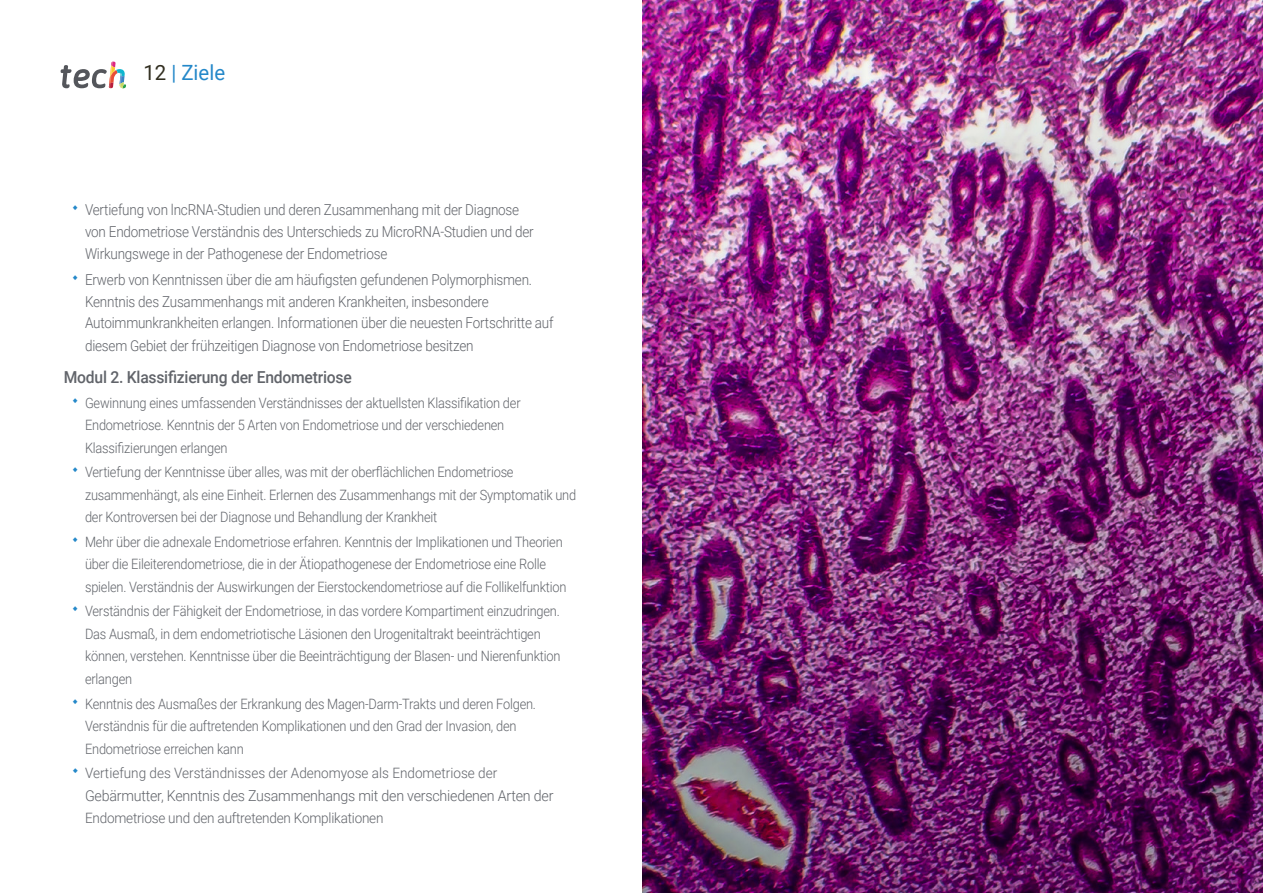
<style>
.page{position:relative;width:1263px;height:893px;background:#fff}
.page>*{position:absolute;margin:0;border:0;box-sizing:border-box;transform-origin:0 0}
.t1{font:21px "Roboto";color:#2488c9}
.t2{font:500 16.5px "Roboto";letter-spacing:-.015em;color:#61646a;scale:.95 1}
.t3{font:300 15px/22px "Roboto";letter-spacing:-.015em;color:#61646a;scale:.9 1}
.t4{font:300 15px "Roboto";letter-spacing:-.015em;color:#61646a;scale:.95 1}
.t5{font:300 14.25px/22.5px "Roboto";letter-spacing:-.015em;color:#61646a;scale:.9 1}
.t6{font:300 14.25px "Roboto";letter-spacing:-.015em;color:#61646a;scale:.95 1}
.s1{color:#312e20}
</style>
<div class="page">
<svg style="left:61px;top:62px;width:65px;height:27px"></svg>
<img style="left:642px;top:0;width:621px;height:893px">
<h1 class="t1" style="left:144px;top:57px;width:83px"><span class="s1">12</span> | Ziele</h1>
<p class="t3" style="left:85px;top:199px;width:500px">Vertiefung von lncRNA-Studien und deren Zusammenhang mit der Diagnose von Endometriose Verständnis des Unterschieds zu MicroRNA-Studien und der<br>Wirkungswege in der Pathogenese der Endometriose</p>
<p class="t3" style="left:85px;top:268px;width:522px">Erwerb von Kenntnissen über die am häufigsten gefundenen Polymorphismen.<br>Kenntnis des Zusammenhangs mit anderen Krankheiten, insbesondere Autoimmunkrankheiten erlangen. Informationen über die neuesten Fortschritte auf diesem Gebiet der frühzeitigen Diagnose von Endometriose besitzen</p>
<p class="t2" style="left:64px;top:365px;width:305px">Modul 2. Klassifizierung der Endometriose</p>
<p class="t5" style="left:85px;top:391px;width:485px">Gewinnung eines umfassenden Verständnisses der aktuellsten Klassifikation der<br>Endometriose. Kenntnis der 5 Arten von Endometriose und der verschiedenen<br>Klassifizierungen erlangen</p>
<p class="t5" style="left:85px;top:460px;width:547px">Vertiefung der Kenntnisse über alles, was mit der oberflächlichen Endometriose zusammenhängt, als eine Einheit. Erlernen des Zusammenhangs mit der Symptomatik und der Kontroversen bei der Diagnose und Behandlung der Krankheit</p>
<p class="t5" style="left:85px;top:530px;width:536px">Mehr über die adnexale Endometriose erfahren. Kenntnis der Implikationen und Theorien über die Eileiterendometriose, die in der Ätiopathogenese der Endometriose eine Rolle spielen. Verständnis der Auswirkungen der Eierstockendometriose auf die Follikelfunktion</p>
<p class="t5" style="left:85px;top:600px;width:530px">Verständnis der Fähigkeit der Endometriose, in das vordere Kompartiment einzudringen.<br>Das Ausmaß, in dem endometriotische Läsionen den Urogenitaltrakt beeinträchtigen können, verstehen. Kenntnisse über die Beeinträchtigung der Blasen- und Nierenfunktion erlangen</p>
<p class="t5" style="left:85px;top:692px;width:503px">Kenntnis des Ausmaßes der Erkrankung des Magen-Darm-Trakts und deren Folgen.<br>Verständnis für die auftretenden Komplikationen und den Grad der Invasion, den<br>Endometriose erreichen kann</p>
<p class="t6" style="left:85px;top:763px;width:435px">Vertiefung des Verständnisses der Adenomyose als Endometriose der</p>
<p class="t4" style="left:85px;top:785px;width:495px">Gebärmutter, Kenntnis des Zusammenhangs mit den verschiedenen Arten der</p>
<p class="t6" style="left:85px;top:808px;width:316px">Endometriose und den auftretenden Komplikationen</p>
</div>
